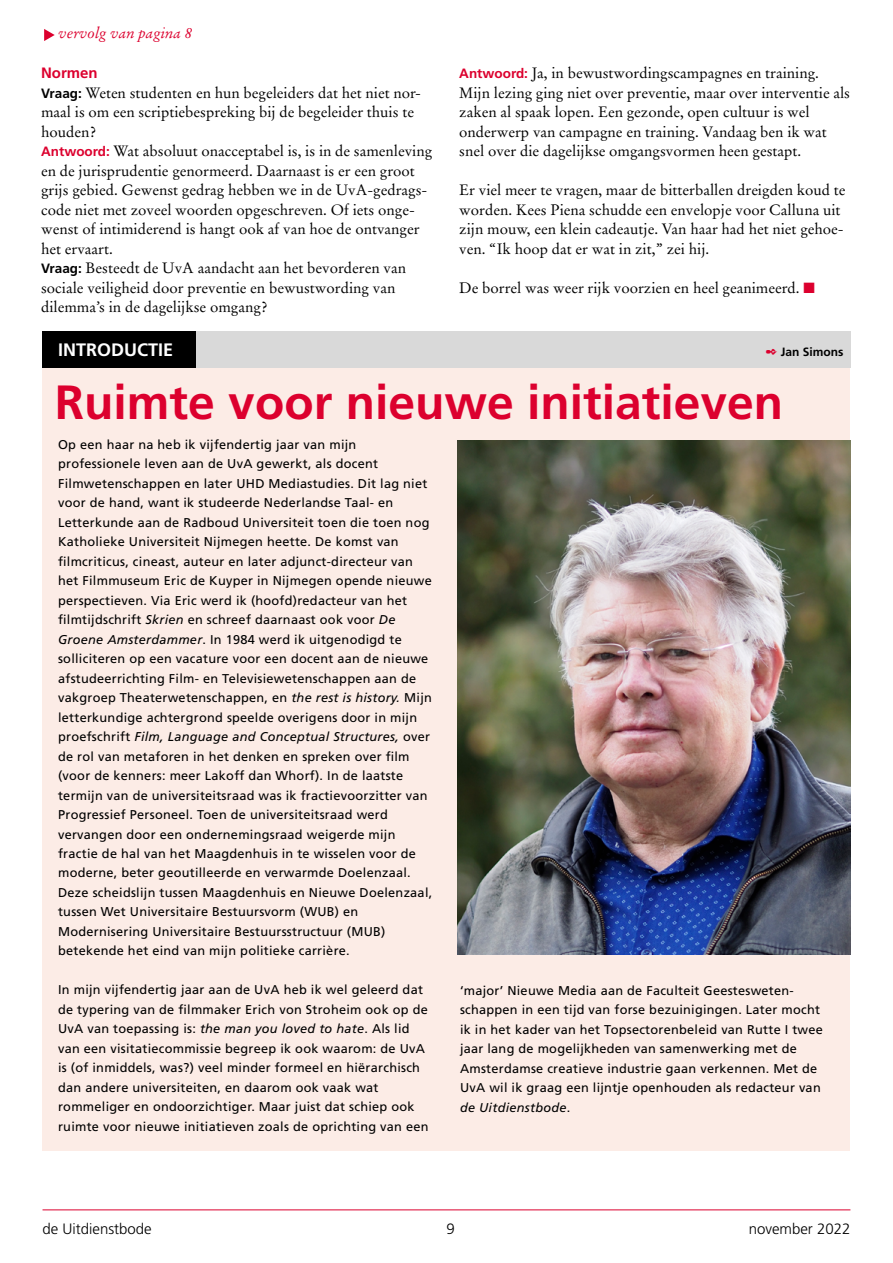
<style>
.page{position:relative;width:893px;height:1263px;background:#fff}
.page>*{position:absolute;margin:0;border:0;box-sizing:border-box;transform-origin:0 0}
.t1{font:700 48px "Frutiger";color:#dc002e}
.t2{font:700 18px "Frutiger";color:#fff}
.t3{font:15px/19.5px "Stempel Garamond";color:#000}
.t4{font:300 15px "Frutiger";color:#000}
.t5{font:italic 15px "Stempel Garamond";color:#dc002e}
.t6{font:700 15px "Frutiger";color:#dc002e}
.t7{font:12.75px/19.5px "Frutiger";letter-spacing:.02em;color:#000}
.t8{font:700 12px "Frutiger LT Std";color:#000}
.s1{font-family:"Frutiger";font-weight:700;font-size:13.5px}
.s2{font-family:"Frutiger";font-weight:700;font-size:13.5px;color:#dc002e}
.s3{color:#dc002e}
.s4{font-style:italic}
</style>
<div class="page">
<hr style="left:43px;top:1209px;width:807px;height:1px;background:#dc002e">
<div style="left:43px;top:332px;width:807px;height:819px;background:#fcece6"></div>
<div style="left:196px;top:332px;width:654px;height:36px;background:#d9d9d9"></div>
<svg style="left:44px;top:29px;width:11px;height:12px"></svg>
<img style="left:458px;top:440px;width:392px;height:514px">
<div style="left:43px;top:332px;width:153px;height:36px;background:#000"></div>
<p class="t5" style="left:58px;top:24px;width:135px">vervolg van pagina 8</p>
<p class="t6" style="left:41px;top:64px;width:58px">Normen</p>
<p class="t3" style="left:41px;top:83px;width:393px"><span class="s1">Vraag:</span> Weten studenten en hun begeleiders dat het niet nor&shy;maal is om een scriptiebespreking bij de begeleider thuis te houden?<br><span class="s2">Antwoord:</span> Wat absoluut onacceptabel is, is in de samenleving en de jurisprudentie genormeerd. Daarnaast is er een groot grijs gebied. Gewenst gedrag hebben we in de UvA-gedrags&shy;code niet met zoveel woorden opgeschreven. Of iets onge&shy;wenst of intimiderend is hangt ook af van hoe de ontvanger het ervaart.<br><span class="s1">Vraag:</span> Besteedt de UvA aandacht aan het bevorderen van sociale veiligheid door preventie en bewustwording van dilemma’s in de dagelijkse omgang?</p>
<h2 class="t2" style="left:58px;top:339px;width:117px">INTRODUCTIE</h2>
<p class="t3" style="left:459px;top:63px;width:392px"><span class="s2">Antwoord:</span> Ja, in bewustwordingscampagnes en training.<br>Mijn lezing ging niet over preventie, maar over interventie als zaken al spaak lopen. Een gezonde, open cultuur is wel onderwerp van campagne en training. Vandaag ben ik wat snel over die dagelijkse omgangsvormen heen gestapt.</p>
<p class="t3" style="left:459px;top:180px;width:388px">Er viel meer te vragen, maar de bitterballen dreigden koud te worden. Kees Piena schudde een envelopje voor Calluna uit zijn mouw, een klein cadeautje. Van haar had het niet gehoe&shy;ven. “Ik hoop dat er wat in zit,” zei hij.</p>
<p class="t3" style="left:459px;top:278px;width:357px">De borrel was weer rijk voorzien en heel geanimeerd. <span class="s3">■</span></p>
<p class="t8" style="left:766px;top:345px;width:79px"><span class="s3">✒</span> Jan Simons</p>
<h1 class="t1" style="left:55px;top:375px;width:730px">Ruimte voor nieuwe initiatieven</h1>
<p class="t7" style="left:58px;top:434px;width:376px">Op een haar na heb ik vijfendertig jaar van mijn professionele leven aan de UvA gewerkt, als docent Filmwetenschappen en later UHD Mediastudies. Dit lag niet voor de hand, want ik studeerde Nederlandse Taal- en Letterkunde aan de Radboud Universiteit toen die toen nog Katholieke Universiteit Nijmegen heette. De komst van filmcriticus, cineast, auteur en later adjunct-directeur van het Filmmuseum Eric de Kuyper in Nijmegen opende nieuwe perspectieven. Via Eric werd ik (hoofd)redacteur van het filmtijdschrift <span class="s4">Skrien</span> en schreef daarnaast ook voor <span class="s4">De Groene Amsterdammer</span>. In 1984 werd ik uitgenodigd te solliciteren op een vacature voor een docent aan de nieuwe afstudeerrichting Film- en Televisiewetenschappen aan de vakgroep Theaterwetenschappen, en <span class="s4">the rest is history.</span> Mijn letterkundige achtergrond speelde overigens door in mijn proefschrift <span class="s4">Film, Language and Conceptual Structures,</span> over de rol van metaforen in het denken en spreken over film (voor de kenners: meer Lakoff dan Whorf). In de laatste termijn van de universiteitsraad was ik fractievoorzitter van Progressief Personeel. Toen de universiteitsraad werd vervangen door een ondernemingsraad weigerde mijn fractie de hal van het Maagdenhuis in te wisselen voor de moderne, beter geoutilleerde en verwarmde Doelenzaal.<br>Deze scheidslijn tussen Maagdenhuis en Nieuwe Doelenzaal, tussen Wet Universitaire Bestuursvorm (WUB) en Modernisering Universitaire Bestuursstructuur (MUB) betekende het eind van mijn politieke carrière.</p>
<p class="t7" style="left:58px;top:980px;width:372px">In mijn vijfendertig jaar aan de UvA heb ik wel geleerd dat de typering van de filmmaker Erich von Stroheim ook op de UvA van toepassing is: <span class="s4">the man you loved to hate</span>. Als lid van een visitatiecommissie begreep ik ook waarom: de UvA is (of inmiddels, was?) veel minder formeel en hiërarchisch dan andere universiteiten, en daarom ook vaak wat rommeliger en ondoorzichtiger. Maar juist dat schiep ook ruimte voor nieuwe initiatieven zoals de oprichting van een</p>
<p class="t7" style="left:460px;top:980px;width:364px">‘major’ Nieuwe Media aan de Faculteit Geestesweten&shy;schappen in een tijd van forse bezuinigingen. Later mocht ik in het kader van het Topsectorenbeleid van Rutte I twee jaar lang de mogelijkheden van samenwerking met de Amsterdamse creatieve industrie gaan verkennen. Met de UvA wil ik graag een lijntje openhouden als redacteur van <span class="s4">de Uitdienstbode</span>.</p>
<p class="t4" style="left:43px;top:1221px;width:111px">de Uitdienstbode</p>
<p class="t4" style="left:447px;top:1221px;width:10px">9</p>
<p class="t4" style="left:749px;top:1221px;width:103px">november 2022</p>
</div>
